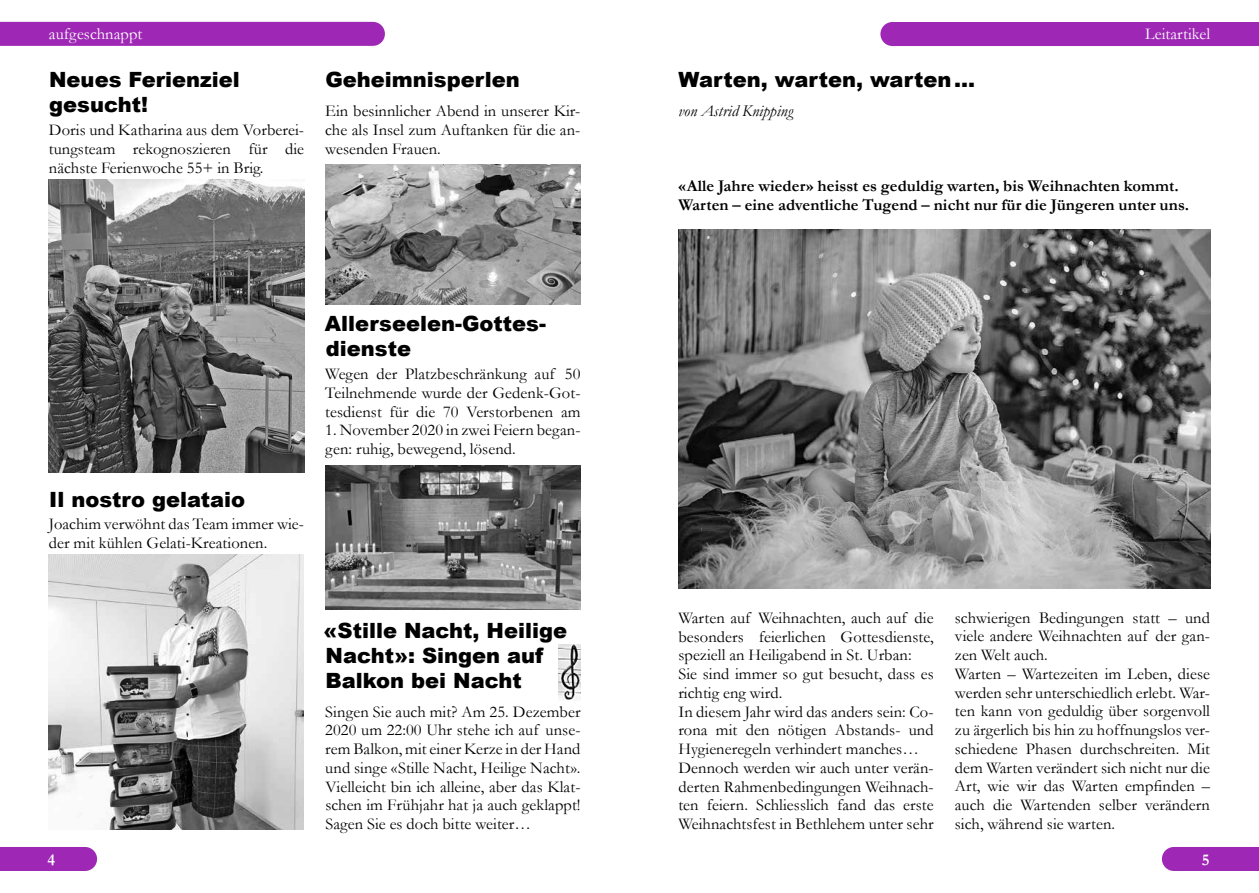
<style>
.page{position:relative;width:1259px;height:893px;background:#fff}
.page>*{position:absolute;margin:0;border:0;box-sizing:border-box;transform-origin:0 0}
.t1{font:900 21px/25.2px "Arial";color:#000}
.t2{font:16.5px/18.8px "Garamond";letter-spacing:.005em;color:#000;text-align:justify}
.t3{font:700 16.5px/18.8px "Garamond";letter-spacing:.005em;color:#000}
.t4{font:16.5px "Garamond";letter-spacing:.005em;color:#fff}
.t5{font:italic 16.5px "Garamond";letter-spacing:.005em;color:#000}
.t6{font:700 16.5px "Garamond";color:#fff}
</style>
<div class="page">
<div style="left:0;top:847px;width:97px;height:24px;background:#9e28b5"></div>
<div style="left:1162px;top:847px;width:97px;height:24px;background:#9e28b5"></div>
<div style="left:0;top:22px;width:385px;height:24px;background:#9e28b5"></div>
<div style="left:880px;top:22px;width:379px;height:24px;background:#9e28b5"></div>
<img style="left:49px;top:179px;width:255px;height:294px">
<img style="left:325px;top:164px;width:255px;height:140px">
<img style="left:325px;top:466px;width:256px;height:143px">
<img style="left:678px;top:229px;width:532px;height:359px">
<img style="left:49px;top:555px;width:255px;height:274px">
<img style="left:558px;top:644px;width:23px;height:57px">
<p class="t4" style="left:49px;top:24px;width:95px">aufgeschnappt</p>
<p class="t4" style="left:1145px;top:24px;width:67px">Leitartikel</p>
<p class="t1" style="left:678px;top:66px;width:298px">Warten, warten, warten…</p>
<p class="t5" style="left:678px;top:101px;width:116px">von Astrid Knipping</p>
<p class="t1" style="left:325px;top:66px;width:196px">Geheimnisperlen</p>
<p class="t2" style="left:325px;top:102px;width:257px">Ein besinnlicher Abend in unserer Kir&shy;che als Insel zum Auftanken für die an&shy;wesenden Frauen.</p>
<p class="t1" style="left:49px;top:66px;width:192px">Neues Ferienziel gesucht!</p>
<p class="t2" style="left:49px;top:120px;width:257px">Doris und Katharina aus dem Vorberei&shy;tungsteam rekognoszieren für die nächste Ferienwoche 55+ in Brig.</p>
<p class="t1" style="left:49px;top:486px;width:197px">Il nostro gelataio</p>
<p class="t2" style="left:49px;top:514px;width:257px">Joachim verwöhnt das Team immer wie&shy;der mit kühlen Gelati-Kreationen.</p>
<p class="t1" style="left:325px;top:310px;width:222px">Allerseelen-Gottes&shy;dienste</p>
<p class="t2" style="left:325px;top:364px;width:257px">Wegen der Platzbeschränkung auf 50<br>Teilnehmende wurde der Gedenk-Got&shy;tesdienst für die 70 Verstorbenen am</p>
<p class="t2" style="left:325px;top:420px;width:257px">1. November 2020 in zwei Feiern began&shy;gen: ruhig, bewegend, lösend.</p>
<p class="t1" style="left:323px;top:617px;width:245px">«Stille Nacht, Heilige<br>Nacht»: Singen auf<br>Balkon bei Nacht</p>
<p class="t2" style="left:325px;top:702px;width:257px">Singen Sie auch mit? Am 25. Dezember 2020 um 22:00 Uhr stehe ich auf unse&shy;rem Balkon, mit einer Kerze in der Hand und singe «Stille Nacht, Heilige Nacht».<br>Vielleicht bin ich alleine, aber das Klat&shy;schen im Frühjahr hat ja auch geklappt!<br>Sagen Sie es doch bitte weiter…</p>
<p class="t3" style="left:678px;top:177px;width:512px">«Alle Jahre wieder» heisst es geduldig warten, bis Weihnachten kommt.<br>Warten – eine adventliche Tugend – nicht nur für die Jüngeren unter uns.</p>
<p class="t2" style="left:678px;top:608px;width:257px;text-align:left">Warten auf Weihnachten, auch auf die besonders feierlichen Gottesdienste, speziell an Heiligabend in St. Urban:<br>Sie sind immer so gut besucht, dass es richtig eng wird.<br>In diesem Jahr wird das anders sein: Co&shy;rona mit den nötigen Abstands- und Hygieneregeln verhindert manches… Dennoch werden wir auch unter verän&shy;derten Rahmenbedingungen Weihnach&shy;ten feiern. Schliesslich fand das erste Weihnachtsfest in Bethlehem unter sehr</p>
<p class="t2" style="left:955px;top:608px;width:257px;text-align:left">schwierigen Bedingungen statt – und viele andere Weihnachten auf der gan&shy;zen Welt auch.<br>Warten – Wartezeiten im Leben, diese werden sehr unterschiedlich erlebt. War&shy;ten kann von geduldig über sorgenvoll zu ärgerlich bis hin zu hoffnungslos ver&shy;schiedene Phasen durchschreiten. Mit dem Warten verändert sich nicht nur die Art, wie wir das Warten empfinden – auch die Wartenden selber verändern sich, während sie warten.</p>
<p class="t6" style="left:48px;top:850px;width:9px">4</p>
<p class="t6" style="left:1201px;top:850px;width:9px">5</p>
</div>
